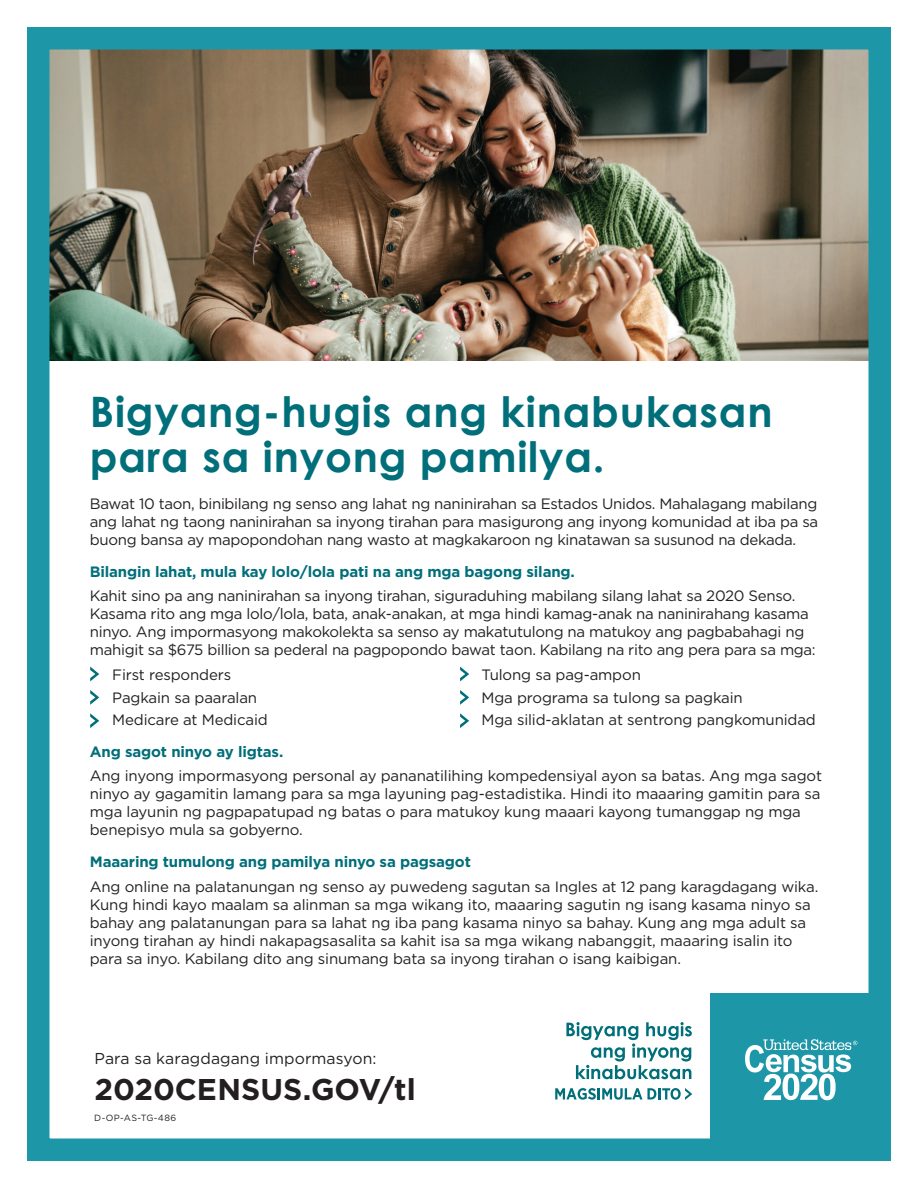
<style>
.page{position:relative;width:918px;height:1188px;background:#fff}
.page>*{position:absolute;margin:0;border:0;box-sizing:border-box;transform-origin:0 0}
.t1{font:700 42px/45px "Century Gothic";letter-spacing:.02em;color:#006f7a}
.t2{font:700 30px "Gotham";color:#231f20}
.t3{font:15.75px "Gotham";letter-spacing:.005em;color:#231f20}
.Body_Copy{font:15px/18px "Gotham";letter-spacing:-.01em;color:#231f20}
.t4{font:700 15px "Gotham";letter-spacing:-.01em;color:#006f7a}
.t5{font:9px "Gotham";letter-spacing:.035em;color:#231f20}
</style>
<div class="page">
<img style="left:50px;top:50px;width:818px;height:311px">
<div style="left:27px;top:27px;width:864px;height:1134px;border:22px solid #1d97a8"></div>
<svg style="left:566px;top:1022px;width:126px;height:57px"></svg>
<svg style="left:555px;top:1088px;width:137px;height:12px"></svg>
<div style="left:711px;top:994px;width:180px;height:167px;background:#1d97a8"></div>
<svg style="left:745px;top:1039px;width:112px;height:61px"></svg>
<svg style="left:90px;top:667px;width:9px;height:14px"></svg>
<svg style="left:90px;top:690px;width:9px;height:15px"></svg>
<svg style="left:90px;top:713px;width:9px;height:15px"></svg>
<svg style="left:460px;top:667px;width:9px;height:14px"></svg>
<svg style="left:460px;top:690px;width:9px;height:15px"></svg>
<svg style="left:460px;top:713px;width:9px;height:15px"></svg>
<h1 class="t1" style="left:90px;top:388px;width:684px">Bigyang-hugis ang kinabukasan para sa inyong pamilya.</h1>
<p class="Body_Copy" style="left:90px;top:494px;width:730px;text-align:justify">Bawat 10 taon, binibilang ng senso ang lahat ng naninirahan sa Estados Unidos. Mahalagang mabilang ang lahat ng taong naninirahan sa inyong tirahan para masigurong ang inyong komunidad at iba pa sa buong bansa ay mapopondohan nang wasto at magkakaroon ng kinatawan sa susunod na dekada.</p>
<h2 class="t4" style="left:90px;top:561px;width:487px">Bilangin lahat, mula kay lolo/lola pati na ang mga bagong silang.</h2>
<p class="Body_Copy" style="left:90px;top:587px;width:727px">Kahit sino pa ang naninirahan sa inyong tirahan, siguraduhing mabilang silang lahat sa 2020 Senso.<br>Kasama rito ang mga lolo/lola, bata, anak-anakan, at mga hindi kamag-anak na naninirahang kasama ninyo. Ang impormasyong makokolekta sa senso ay makatutulong na matukoy ang pagbabahagi ng mahigit sa $675 billion sa pederal na pagpopondo bawat taon. Kabilang na rito ang pera para sa mga:</p>
<p class="Body_Copy" style="left:112px;top:665px;width:120px">First responders</p>
<p class="Body_Copy" style="left:112px;top:688px;width:146px">Pagkain sa paaralan</p>
<p class="Body_Copy" style="left:112px;top:710px;width:157px">Medicare at Medicaid</p>
<p class="Body_Copy" style="left:482px;top:665px;width:161px">Tulong sa pag-ampon</p>
<p class="Body_Copy" style="left:482px;top:688px;width:263px">Mga programa sa tulong sa pagkain</p>
<p class="Body_Copy" style="left:482px;top:710px;width:336px">Mga silid-aklatan at sentrong pangkomunidad</p>
<h2 class="t4" style="left:90px;top:741px;width:195px">Ang sagot ninyo ay ligtas.</h2>
<p class="Body_Copy" style="left:90px;top:767px;width:734px">Ang inyong impormasyong personal ay pananatilihing kompedensiyal ayon sa batas. Ang mga sagot ninyo ay gagamitin lamang para sa mga layuning pag-estadistika. Hindi ito maaaring gamitin para sa mga layunin ng pagpapatupad ng batas o para matukoy kung maaari kayong tumanggap ng mga benepisyo mula sa gobyerno.</p>
<h2 class="t4" style="left:90px;top:852px;width:383px">Maaaring tumulong ang pamilya ninyo sa pagsagot</h2>
<p class="Body_Copy" style="left:90px;top:877px;width:730px">Ang online na palatanungan ng senso ay puwedeng sagutan sa Ingles at 12 pang karagdagang wika.<br>Kung hindi kayo maalam sa alinman sa mga wikang ito, maaaring sagutin ng isang kasama ninyo sa bahay ang palatanungan para sa lahat ng iba pang kasama ninyo sa bahay. Kung ang mga adult sa inyong tirahan ay hindi nakapagsasalita sa kahit isa sa mga wikang nabanggit, maaaring isalin ito para sa inyo. Kabilang dito ang sinumang bata sa inyong tirahan o isang kaibigan.</p>
<p class="t3" style="left:94px;top:1049px;width:283px">Para sa karagdagang impormasyon:</p>
<p class="t2" style="left:94px;top:1070px;width:323px">2020CENSUS.GOV/tl</p>
<p class="t5" style="left:94px;top:1112px;width:83px">D-OP-AS-TG-486</p>
</div>
